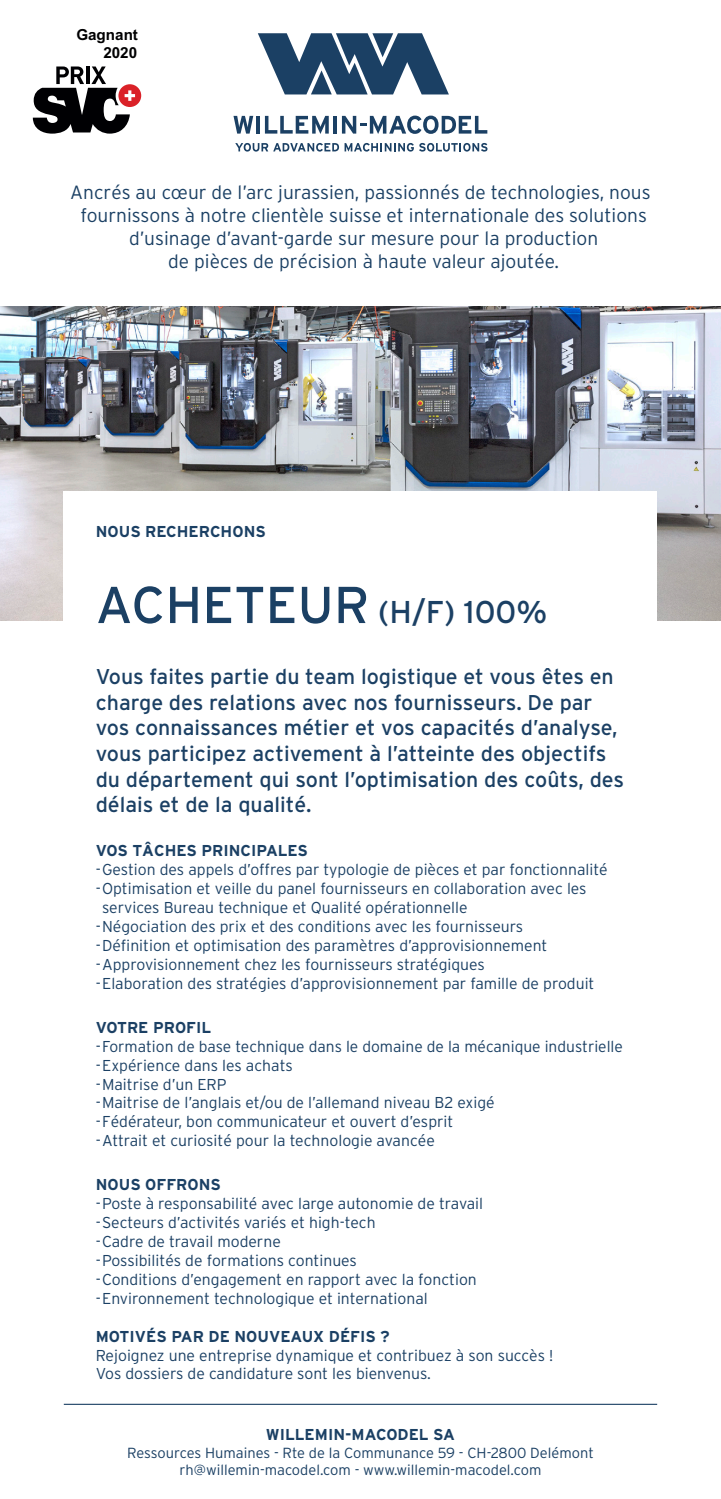
<style>
.page{position:relative;width:721px;height:1499px;background:#fff}
.page>*{position:absolute;margin:0;border:0;box-sizing:border-box;transform-origin:0 0}
.Titre_annonce{font:31.5px "Interstate";color:#1b4064}
.Texte_1{font:21.38px/25.7px "Interstate";color:#1b4064}
.Texte_2_justiifier{font:300 19.12px/22.9px "Interstate";color:#1b4064;text-align:center}
.Texte_2{font:300 15.75px/18.9px "Interstate";color:#1b4064}
.Texte_2-2{font:700 15.75px "Interstate";color:#1b4064}
.t1{font:700 15.3px/18.2px "Arial";color:#000002;text-align:right}
.Texte_2-3{font:300 14.62px "Interstate";color:#1b4064}
.s1{font-size:51.75px}
</style>
<div class="page">
<img style="left:0;top:307px;width:721px;height:313px">
<div style="left:64px;top:491px;width:593px;height:170px;background:#fff"></div>
<hr style="left:64px;top:1404px;width:593px;height:1px;background:#1b4064">
<svg style="left:235px;top:143px;width:252px;height:9px"></svg>
<svg style="left:233px;top:116px;width:20px;height:18px"></svg>
<hr style="left:256px;top:116px;width:4px;height:18px;background:#1b4064">
<svg style="left:265px;top:116px;width:64px;height:18px"></svg>
<hr style="left:333px;top:116px;width:4px;height:18px;background:#1b4064">
<svg style="left:342px;top:116px;width:145px;height:18px"></svg>
<svg style="left:258px;top:33px;width:191px;height:61px"></svg>
<div style="left:118px;top:84px;width:23px;height:23px;background:#da2128;border-radius:50%"></div>
<svg style="left:33px;top:66px;width:102px;height:68px"></svg>
<p class="t1" style="left:76px;top:26px;width:63px">Gagnant<br>2020</p>
<p class="Texte_2_justiifier" style="left:70px;top:181px;width:582px">Ancrés au cœur de l’arc jurassien, passionnés de technologies, nous fournissons à notre clientèle suisse et internationale des solutions d’usinage d’avant-garde sur mesure pour la production<br>de pièces de précision à haute valeur ajoutée.</p>
<p class="Texte_2-2" style="left:96px;top:523px;width:172px">NOUS RECHERCHONS</p>
<p class="Titre_annonce" style="left:96px;top:594px;width:453px"><span class="s1">ACHETEUR</span> (H/F) 100%</p>
<p class="Texte_1" style="left:96px;top:663px;width:530px">Vous faites partie du team logistique et vous êtes en charge des relations avec nos fournisseurs. De par vos connaissances métier et vos capacités d’analyse, vous participez activement à l’atteinte des objectifs du département qui sont l’optimisation des coûts, des délais et de la qualité.</p>
<p class="Texte_2-2" style="left:96px;top:842px;width:214px">VOS TÂCHES PRINCIPALES</p>
<p class="Texte_2" style="left:96px;top:860px;width:513px">-Gestion des appels d’offres par typologie de pièces et par fonctionnalité</p>
<p class="Texte_2" style="left:102px;top:879px;width:486px;text-indent:-6px">-Optimisation et veille du panel fournisseurs en collaboration avec les services Bureau technique et Qualité opérationnelle</p>
<p class="Texte_2" style="left:96px;top:917px;width:429px">-Négociation des prix et des conditions avec les fournisseurs</p>
<p class="Texte_2" style="left:96px;top:936px;width:453px">-Définition et optimisation des paramètres d’approvisionnement</p>
<p class="Texte_2" style="left:96px;top:955px;width:391px">-Approvisionnement chez les fournisseurs stratégiques</p>
<p class="Texte_2" style="left:96px;top:973px;width:500px">-Elaboration des stratégies d’approvisionnement par famille de produit</p>
<p class="Texte_2-2" style="left:96px;top:1018px;width:117px">VOTRE PROFIL</p>
<p class="Texte_2" style="left:96px;top:1037px;width:529px">-Formation de base technique dans le domaine de la mécanique industrielle</p>
<p class="Texte_2" style="left:96px;top:1055px;width:199px">-Expérience dans les achats</p>
<p class="Texte_2" style="left:96px;top:1074px;width:132px">-Maitrise d’un ERP</p>
<p class="Texte_2" style="left:96px;top:1093px;width:400px">-Maitrise de l’anglais et/ou de l’allemand niveau B2 exigé</p>
<p class="Texte_2" style="left:96px;top:1112px;width:359px">-Fédérateur, bon communicateur et ouvert d’esprit</p>
<p class="Texte_2" style="left:96px;top:1131px;width:341px">-Attrait et curiosité pour la technologie avancée</p>
<p class="Texte_2-2" style="left:96px;top:1176px;width:127px">NOUS OFFRONS</p>
<p class="Texte_2" style="left:96px;top:1194px;width:389px">-Poste à responsabilité avec large autonomie de travail</p>
<p class="Texte_2" style="left:96px;top:1213px;width:281px">-Secteurs d’activités variés et high-tech</p>
<p class="Texte_2" style="left:96px;top:1232px;width:187px">-Cadre de travail moderne</p>
<p class="Texte_2" style="left:96px;top:1251px;width:263px">-Possibilités de formations continues</p>
<p class="Texte_2" style="left:96px;top:1270px;width:383px">-Conditions d’engagement en rapport avec la fonction</p>
<p class="Texte_2" style="left:96px;top:1289px;width:333px">-Environnement technologique et international</p>
<p class="Texte_2-2" style="left:96px;top:1327px;width:295px">MOTIVÉS PAR DE NOUVEAUX DÉFIS ?</p>
<p class="Texte_2" style="left:96px;top:1345px;width:459px">Rejoignez une entreprise dynamique et contribuez à son succès !</p>
<p class="Texte_2" style="left:96px;top:1364px;width:337px">Vos dossiers de candidature sont les bienvenus.</p>
<p class="Texte_2-2" style="left:266px;top:1425px;width:191px">WILLEMIN-MACODEL SA</p>
<p class="Texte_2-3" style="left:127px;top:1444px;width:468px">Ressources Humaines - Rte de la Communance 59 - CH-2800 Delémont</p>
<p class="Texte_2-3" style="left:179px;top:1462px;width:363px">rh@willemin-macodel.com - www.willemin-macodel.com</p>
</div>
